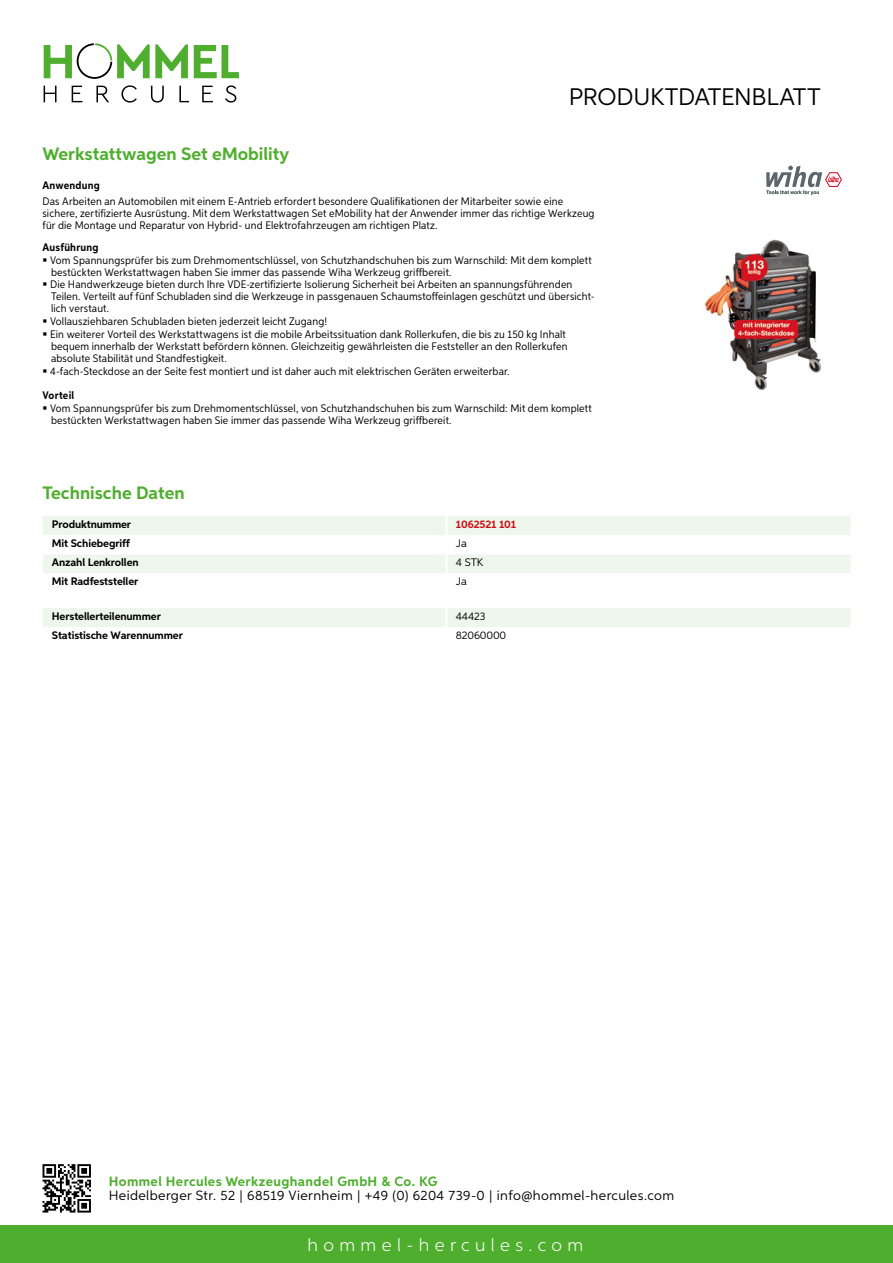
<style>
.page{position:relative;width:893px;height:1263px;background:#fff}
.page>*{position:absolute;margin:0;border:0;box-sizing:border-box;transform-origin:0 0}
.t1{font:24px "Aspira";letter-spacing:-.01em;color:#000}
.t2{font:700 18px "Aspira";color:#50ae2f}
.t3{font:300 18px "Aspira";letter-spacing:.3em;color:#fff}
.t4{font:13.5px "Aspira";letter-spacing:.03em;color:#000}
.t5{font:700 13.5px "Aspira";letter-spacing:.03em;color:#50ae2f}
.t6{font:10.95px/12.3px "Aspira Nar";letter-spacing:.015em;color:#000}
.t7{font:700 10.95px "Aspira";letter-spacing:-.01em;color:#000}
.t8{font:700 10.95px "Aspira Nar";letter-spacing:.02em;color:#000}
.t9{font:10.95px "Aspira";letter-spacing:-.01em;color:#000}
.t10{font:700 10.95px "Aspira";letter-spacing:-.01em;color:#cd1013}
</style>
<div class="page">
<div style="left:0;top:1226px;width:893px;height:37px;background:#50ae2f"></div>
<svg style="left:43px;top:1164px;width:48px;height:48px"></svg>
<svg style="left:194px;top:45px;width:45px;height:33px"></svg>
<svg style="left:44px;top:43px;width:144px;height:36px"></svg>
<svg style="left:44px;top:86px;width:13px;height:16px"></svg>
<svg style="left:72px;top:86px;width:10px;height:16px"></svg>
<svg style="left:96px;top:86px;width:13px;height:16px"></svg>
<svg style="left:121px;top:85px;width:16px;height:18px"></svg>
<svg style="left:151px;top:86px;width:13px;height:17px"></svg>
<svg style="left:179px;top:86px;width:10px;height:16px"></svg>
<svg style="left:202px;top:86px;width:11px;height:16px"></svg>
<svg style="left:225px;top:85px;width:11px;height:18px"></svg>
<div style="left:43px;top:516px;width:807px;height:19px;background:#eef7eb"></div>
<div style="left:43px;top:554px;width:807px;height:19px;background:#eef7eb"></div>
<hr style="left:445px;top:516px;width:3px;height:19px;background:#fff">
<hr style="left:445px;top:554px;width:3px;height:19px;background:#fff">
<div style="left:43px;top:608px;width:807px;height:19px;background:#eef7eb"></div>
<img style="left:703px;top:239px;width:119px;height:150px">
<svg style="left:766px;top:166px;width:76px;height:29px"></svg>
<h1 class="t1" style="left:569px;top:82px;width:253px">Produktdatenblatt</h1>
<h2 class="t2" style="left:43px;top:142px;width:248px">Werkstattwagen Set eMobility</h2>
<p class="t8" style="left:43px;top:179px;width:59px">Anwendung</p>
<p class="t6" style="left:43px;top:195px;width:553px">Das Arbeiten an Automobilen mit einem E-Antrieb erfordert besondere Qualifikationen der Mitarbeiter sowie eine sichere, zertifizierte Ausrüstung. Mit dem Werkstattwagen Set eMobility hat der Anwender immer das richtige Werkzeug für die Montage und Reparatur von Hybrid- und Elektrofahrzeugen am richtigen Platz.</p>
<p class="t8" style="left:43px;top:240px;width:58px">Ausführung</p>
<p class="t6" style="left:50px;top:253px;width:546px">Vom Spannungsprüfer bis zum Drehmomentschlüssel, von Schutzhandschuhen bis zum Warnschild: Mit dem komplett bestückten Werkstattwagen haben Sie immer das passende Wiha Werkzeug griffbereit.<br>Die Handwerkzeuge bieten durch Ihre VDE-zertifizierte Isolierung Sicherheit bei Arbeiten an spannungsführenden Teilen. Verteilt auf fünf Schubladen sind die Werkzeuge in passgenauen Schaumstoffeinlagen geschützt und übersicht&shy;lich verstaut.<br>Vollausziehbaren Schubladen bieten jederzeit leicht Zugang!<br>Ein weiterer Vorteil des Werkstattwagens ist die mobile Arbeitssituation dank Rollerkufen, die bis zu 150 kg Inhalt bequem innerhalb der Werkstatt befördern können. Gleichzeitig gewährleisten die Feststeller an den Rollerkufen absolute Stabilität und Standfestigkeit.<br>4-fach-Steckdose an der Seite fest montiert und ist daher auch mit elektrischen Geräten erweiterbar.</p>
<p class="t8" style="left:43px;top:388px;width:33px">Vorteil</p>
<p class="t6" style="left:50px;top:402px;width:543px">Vom Spannungsprüfer bis zum Drehmomentschlüssel, von Schutzhandschuhen bis zum Warnschild: Mit dem komplett bestückten Werkstattwagen haben Sie immer das passende Wiha Werkzeug griffbereit.</p>
<h2 class="t2" style="left:43px;top:482px;width:144px">Technische Daten</h2>
<p class="t7" style="left:52px;top:517px;width:81px">Produktnummer</p>
<p class="t10" style="left:456px;top:517px;width:62px">1062521 101</p>
<p class="t7" style="left:52px;top:536px;width:80px">Mit Schiebegriff</p>
<p class="t9" style="left:456px;top:537px;width:13px">Ja</p>
<p class="t7" style="left:52px;top:556px;width:88px">Anzahl Lenkrollen</p>
<p class="t9" style="left:456px;top:556px;width:23px">4 STK</p>
<p class="t7" style="left:52px;top:575px;width:88px">Mit Radfeststeller</p>
<p class="t9" style="left:456px;top:575px;width:13px">Ja</p>
<p class="t7" style="left:52px;top:609px;width:111px">Herstellerteilenummer</p>
<p class="t9" style="left:456px;top:609px;width:31px">44423</p>
<p class="t7" style="left:52px;top:628px;width:132px">Statistische Warennummer</p>
<p class="t9" style="left:456px;top:628px;width:52px">82060000</p>
<p class="t5" style="left:109px;top:1172px;width:330px">Hommel Hercules Werkzeughandel GmbH &amp; Co. KG</p>
<p class="t4" style="left:109px;top:1187px;width:567px">Heidelberger Str. 52 | 68519 Viernheim | +49 (0) 6204 739-0 | info@hommel-hercules.com</p>
<h2 class="t3" style="left:307px;top:1234px;width:277px">hommel-hercules.com</h2>
</div>
